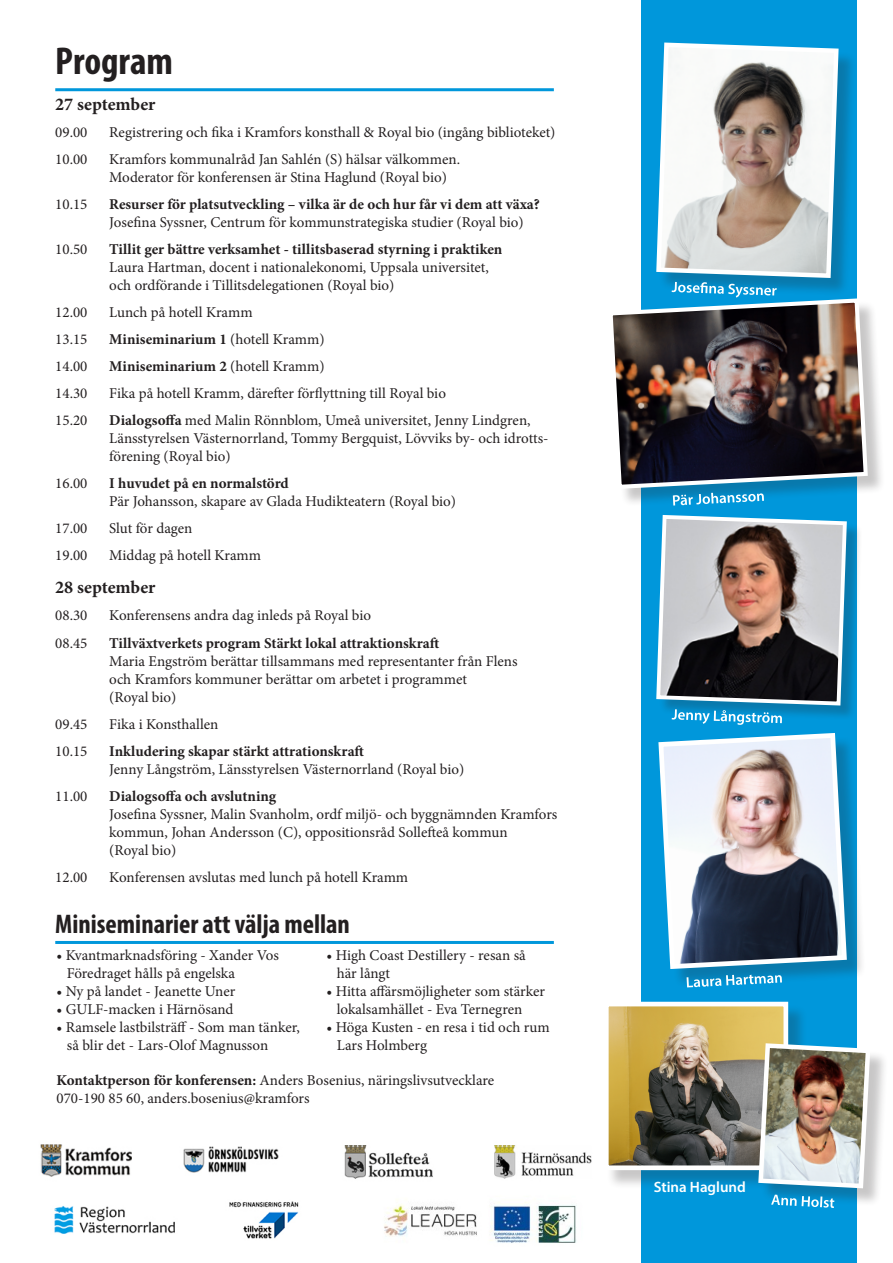
<style>
.page{position:relative;width:893px;height:1263px;background:#fff}
.page>*{position:absolute;margin:0;border:0;box-sizing:border-box;transform-origin:0 0}
.t1{font:700 condensed 39px "Myriad Pro";color:#231f20}
.t2{font:700 condensed 27px "Myriad Pro";color:#231f20}
.t3{font:700 18px "Minion Pro";letter-spacing:-.005em;color:#231f20}
.t4{font:15px/18px "Minion Pro";color:#231f20}
.t5{font:700 15px "Minion Pro";color:#231f20}
.t6{font:600 15px "Myriad Pro";color:#fff}
.s1{font-weight:400}
.s2{font-weight:700}
</style>
<div class="page">
<div style="left:642px;top:0;width:215px;height:1263px;background:#0097db"></div>
<hr style="left:55px;top:88px;width:499px;height:3px;background:#0097db">
<hr style="left:55px;top:941px;width:499px;height:3px;background:#0097db">
<img style="left:40px;top:1144px;width:552px;height:99px">
<div style="left:611px;top:301px;width:275px;height:206px;background:#231f20;opacity:.25"></div>
<img style="left:611px;top:296px;width:259px;height:195px">
<div style="left:661px;top:736px;width:205px;height:252px;background:#231f20;opacity:.25"></div>
<svg style="left:658px;top:733px;width:191px;height:238px;background:#909eab"></svg>
<div style="left:658px;top:517px;width:205px;height:205px;background:#231f20;opacity:.25"></div>
<div style="left:659px;top:45px;width:198px;height:251px;background:#231f20;opacity:.25"></div>
<div style="left:606px;top:1004px;width:202px;height:186px;background:#231f20;opacity:.25"></div>
<img style="left:610px;top:1008px;width:172px;height:156px">
<div style="left:604px;top:1002px;width:184px;height:168px;border:5px solid #fff"></div>
<svg style="left:654px;top:42px;width:187px;height:255px;background:#b1c0c4"></svg>
<svg style="left:673px;top:493px;width:91px;height:12px"></svg>
<svg style="left:656px;top:515px;width:193px;height:210px;background:#7b878f"></svg>
<svg style="left:687px;top:975px;width:95px;height:12px"></svg>
<div style="left:761px;top:1046px;width:127px;height:160px;background:#231f20;opacity:.25"></div>
<img style="left:756px;top:1041px;width:117px;height:167px">
<h1 class="t1" style="left:55px;top:37px;width:119px">Program</h1>
<p class="t3" style="left:55px;top:91px;width:102px">27 september</p>
<p class="t4" style="left:55px;top:123px;width:34px">09.00</p>
<p class="t4" style="left:109px;top:123px;width:448px">Registrering och fika i Kramfors konsthall &amp; Royal bio (ingång biblioteket)</p>
<p class="t4" style="left:55px;top:150px;width:34px">10.00</p>
<p class="t4" style="left:109px;top:150px;width:352px">Kramfors kommunalråd Jan Sahlén (S) hälsar välkommen.<br>Moderator för konferensen är Stina Haglund (Royal bio)</p>
<p class="t4" style="left:55px;top:195px;width:34px">10.15</p>
<p class="t5" style="left:109px;top:193px;width:432px">Resurser för platsutveckling – vilka är de och hur får vi dem att växa?</p>
<p class="t4" style="left:109px;top:213px;width:416px">Josefina Syssner, Centrum för kommunstrategiska studier (Royal bio)</p>
<p class="t4" style="left:55px;top:240px;width:34px">10.50</p>
<p class="t5" style="left:109px;top:238px;width:395px">Tillit ger bättre verksamhet - tillitsbaserad styrning i praktiken</p>
<p class="t4" style="left:109px;top:258px;width:381px">Laura Hartman, docent i nationalekonomi, Uppsala universitet, och ordförande i Tillitsdelegationen (Royal bio)</p>
<p class="t4" style="left:55px;top:303px;width:34px">12.00</p>
<p class="t4" style="left:109px;top:303px;width:145px">Lunch på hotell Kramm</p>
<p class="t4" style="left:55px;top:330px;width:34px">13.15</p>
<p class="t5" style="left:109px;top:328px;width:217px">Miniseminarium 1 <span class="s1">(hotell Kramm)</span></p>
<p class="t4" style="left:55px;top:357px;width:34px">14.00</p>
<p class="t5" style="left:109px;top:355px;width:217px">Miniseminarium 2 <span class="s1">(hotell Kramm)</span></p>
<p class="t4" style="left:55px;top:384px;width:34px">14.30</p>
<p class="t4" style="left:109px;top:384px;width:338px">Fika på hotell Kramm, därefter förflyttning till Royal bio</p>
<p class="t4" style="left:55px;top:411px;width:34px">15.20</p>
<p class="t4" style="left:109px;top:411px;width:441px"><span class="s2">Dialogsoffa</span> med Malin Rönnblom, Umeå universitet, Jenny Lindgren,<br>Länsstyrelsen Västernorrland, Tommy Bergquist, Lövviks by- och idrotts&shy;förening (Royal bio)</p>
<p class="t4" style="left:55px;top:474px;width:34px">16.00</p>
<p class="t5" style="left:109px;top:472px;width:181px">I huvudet på en normalstörd</p>
<p class="t4" style="left:109px;top:492px;width:348px">Pär Johansson, skapare av Glada Hudikteatern (Royal bio)</p>
<p class="t4" style="left:55px;top:519px;width:34px">17.00</p>
<p class="t4" style="left:109px;top:519px;width:85px">Slut för dagen</p>
<p class="t4" style="left:55px;top:546px;width:34px">19.00</p>
<p class="t4" style="left:109px;top:546px;width:153px">Middag på hotell Kramm</p>
<p class="t3" style="left:55px;top:575px;width:102px">28 september</p>
<p class="t4" style="left:55px;top:607px;width:34px">08.30</p>
<p class="t4" style="left:109px;top:607px;width:263px">Konferensens andra dag inleds på Royal bio</p>
<p class="t4" style="left:55px;top:634px;width:34px">08.45</p>
<p class="t5" style="left:109px;top:632px;width:332px">Tillväxtverkets program Stärkt lokal attraktionskraft</p>
<p class="t4" style="left:109px;top:652px;width:410px">Maria Engström berättar tillsammans med representanter från Flens och Kramfors kommuner berättar om arbetet i programmet<br>(Royal bio)</p>
<p class="t4" style="left:55px;top:715px;width:34px">09.45</p>
<p class="t4" style="left:109px;top:715px;width:111px">Fika i Konsthallen</p>
<p class="t4" style="left:55px;top:742px;width:34px">10.15</p>
<p class="t5" style="left:109px;top:740px;width:256px">Inkludering skapar stärkt attrationskraft</p>
<p class="t4" style="left:109px;top:760px;width:356px">Jenny Långström, Länsstyrelsen Västernorrland (Royal bio)</p>
<p class="t4" style="left:55px;top:787px;width:34px">11.00</p>
<p class="t5" style="left:109px;top:785px;width:168px">Dialogsoffa och avslutning</p>
<p class="t4" style="left:109px;top:805px;width:450px">Josefina Syssner, Malin Svanholm, ordf miljö- och byggnämnden Kramfors kommun, Johan Andersson (C), oppositionsråd Sollefteå kommun<br>(Royal bio)</p>
<p class="t4" style="left:55px;top:868px;width:34px">12.00</p>
<p class="t4" style="left:109px;top:868px;width:300px">Konferensen avslutas med lunch på hotell Kramm</p>
<h2 class="t2" style="left:55px;top:907px;width:296px">Miniseminarier att välja mellan</h2>
<p class="t4" style="left:57px;top:947px;width:224px">• Kvantmarknadsföring - Xander Vos</p>
<p class="t4" style="left:327px;top:947px;width:201px">• High Coast Destillery - resan så</p>
<p class="t4" style="left:67px;top:965px;width:170px">Föredraget hålls på engelska</p>
<p class="t4" style="left:337px;top:965px;width:55px">här långt</p>
<p class="t4" style="left:57px;top:983px;width:180px">• Ny på landet - Jeanette Uner</p>
<p class="t4" style="left:327px;top:983px;width:220px">• Hitta affärsmöjligheter som stärker</p>
<p class="t4" style="left:57px;top:1001px;width:178px">• GULF-macken i Härnösand</p>
<p class="t4" style="left:337px;top:1001px;width:187px">lokalsamhället - Eva Ternegren</p>
<p class="t4" style="left:57px;top:1019px;width:245px">• Ramsele lastbilsträff - Som man tänker,</p>
<p class="t4" style="left:327px;top:1019px;width:225px">• Höga Kusten - en resa i tid och rum</p>
<p class="t4" style="left:67px;top:1037px;width:203px">så blir det - Lars-Olof Magnusson</p>
<p class="t4" style="left:337px;top:1037px;width:92px">Lars Holmberg</p>
<p class="t4" style="left:57px;top:1072px;width:439px"><span class="s2">Kontaktperson för konferensen:</span> Anders Bosenius, näringslivsutvecklare<br>070-190 85 60, anders.bosenius@kramfors</p>
<p class="t6" style="left:654px;top:1177px;width:94px">Stina Haglund</p>
</div>
